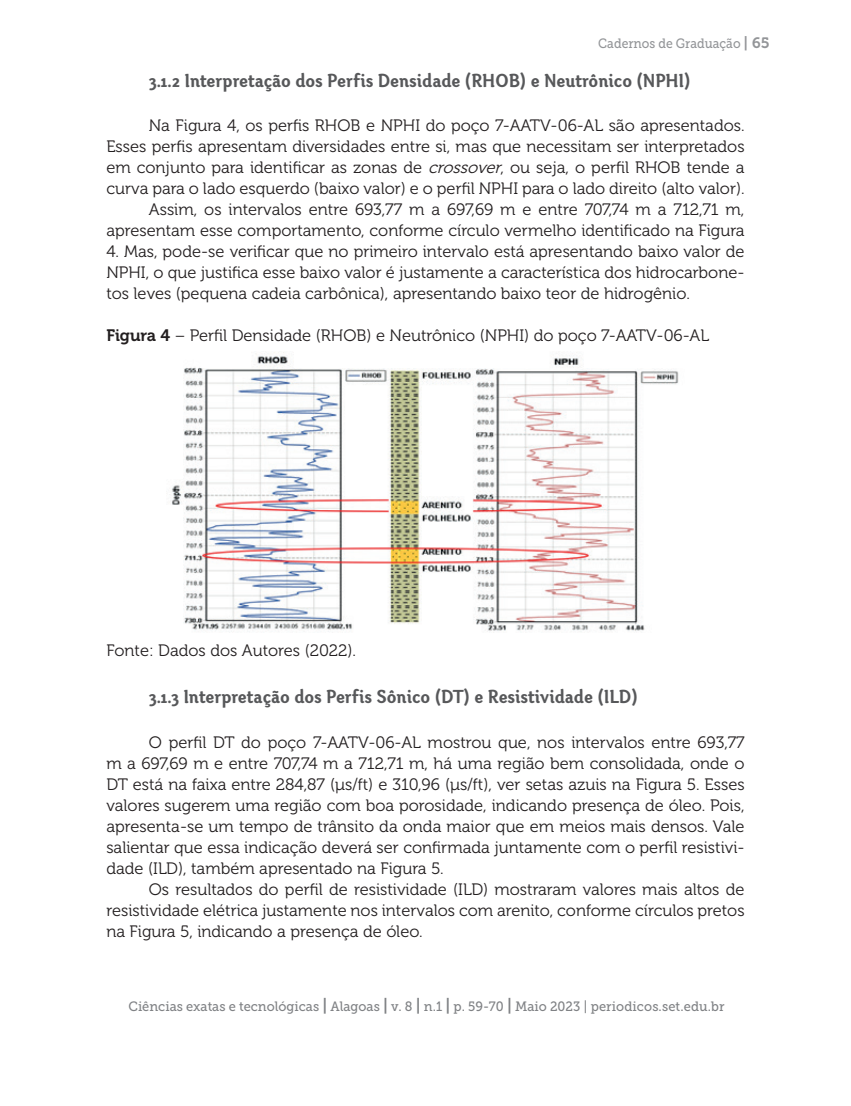
<style>
.page{position:relative;width:851px;height:1106px;background:#fff}
.page>*{position:absolute;margin:0;border:0;box-sizing:border-box;transform-origin:0 0}
.t1{font:19.5px "Otari Bold Limited";color:#57585a}
.t2{font:16.5px/21px "Museo 300";color:#231f20;text-align:justify}
.t3{font:13.5px "Museo Slab 500";color:#808285;scale:.95 1}
.t4{font:13.5px "Museo Slab 500";color:#939598;scale:.9 1}
.s1{font-family:"Museo 700";font-size:15px}
.s2{font-style:italic}
.s3{font-family:"Museo 700"}
.s4{font-family:"Museo 700";font-size:16.5px}
</style>
<div class="page">
<img style="left:172px;top:352px;width:507px;height:280px">
<p class="t4" style="left:598px;top:36px;width:192px">Cadernos de Graduação <span class="s1">| 65</span></p>
<p class="t1" style="left:149px;top:68px;width:543px">3.1.2 Interpretação dos Perfis Densidade (RHOB) e Neutrônico (NPHI)</p>
<p class="t2" style="left:106px;top:115px;width:639px;text-align:right">Na Figura 4, os perfis RHOB e NPHI do poço 7-AATV-06-AL são apresentados.<br>Esses perfis apresentam diversidades entre si, mas que necessitam ser interpretados em conjunto para identificar as zonas de <span class="s2">crossover</span>, ou seja, o perfil RHOB tende a curva para o lado esquerdo (baixo valor) e o perfil NPHI para o lado direito (alto valor).<br>Assim, os intervalos entre 693,77 m a 697,69 m e entre 707,74 m a 712,71 m, apresentam esse comportamento, conforme círculo vermelho identificado na Figura</p>
<p class="t2" style="left:106px;top:241px;width:639px">4. Mas, pode-se verificar que no primeiro intervalo está apresentando baixo valor de NPHI, o que justifica esse baixo valor é justamente a característica dos hidrocarbone&shy;tos leves (pequena cadeia carbônica), apresentando baixo teor de hidrogênio.</p>
<p class="t2" style="left:106px;top:325px;width:604px"><span class="s3">Figura 4</span> – Perfil Densidade (RHOB) e Neutrônico (NPHI) do poço 7-AATV-06-AL</p>
<p class="t2" style="left:106px;top:640px;width:251px">Fonte: Dados dos Autores (2022).</p>
<p class="t1" style="left:149px;top:684px;width:490px">3.1.3 Interpretação dos Perfis Sônico (DT) e Resistividade (ILD)</p>
<p class="t2" style="left:106px;top:732px;width:639px;text-indent:43px">O perfil DT do poço 7-AATV-06-AL mostrou que, nos intervalos entre 693,77 m a 697,69 m e entre 707,74 m a 712,71 m, há uma região bem consolidada, onde o DT está na faixa entre 284,87 (μs/ft) e 310,96 (μs/ft), ver setas azuis na Figura 5. Esses valores sugerem uma região com boa porosidade, indicando presença de óleo. Pois, apresenta-se um tempo de trânsito da onda maior que em meios mais densos. Vale salientar que essa indicação deverá ser confirmada juntamente com o perfil resistivi&shy;dade (ILD), também apresentado na Figura 5.</p>
<p class="t2" style="left:106px;top:879px;width:639px;text-indent:43px">Os resultados do perfil de resistividade (ILD) mostraram valores mais altos de resistividade elétrica justamente nos intervalos com arenito, conforme círculos pretos na Figura 5, indicando a presença de óleo.</p>
<p class="t3" style="left:128px;top:999px;width:629px">Ciências exatas e tecnológicas <span class="s4">|</span> Alagoas <span class="s4">|</span> v. 8 <span class="s4">|</span> n.1 <span class="s4">|</span> p. 59-70 <span class="s4">|</span> Maio 2023 | periodicos.set.edu.br</p>
</div>
